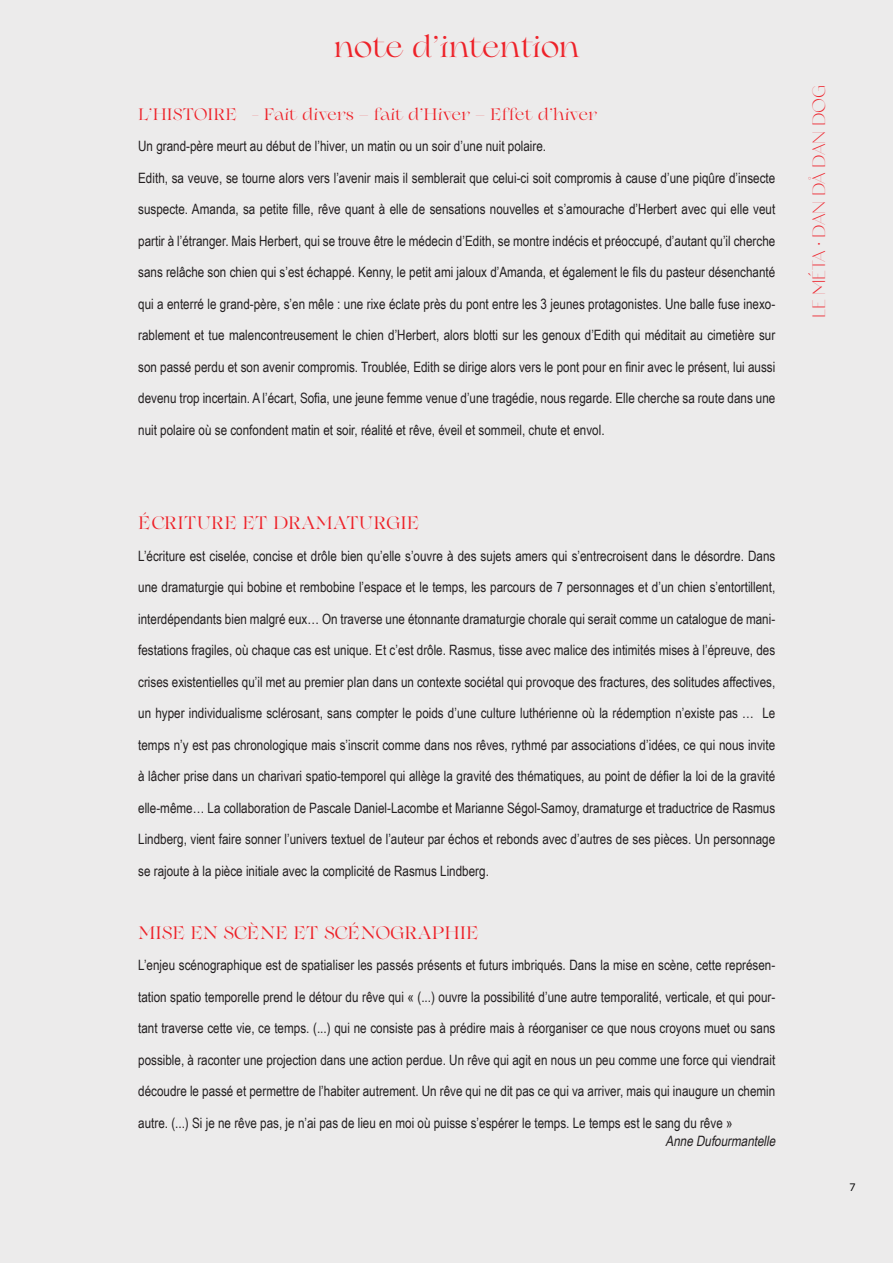
<style>
.page{position:relative;width:893px;height:1263px;background:#ecebeb}
.page>*{position:absolute;margin:0;border:0;box-sizing:border-box;transform-origin:0 0}
.t1{font:700 30px "Erotique";letter-spacing:-.01em;color:#ee2229}
.t2{font:700 18px "Erotique";color:#ee2229}
.t3{font:18px "Erotique Sans";color:#ee222b}
.t4{font:700 16.5px "Erotique";color:#ee2229}
.t5{font:14.25px "Arial Narrow";color:#231f20}
.t6{font:italic 14.25px "Arial Narrow";color:#231f20}
.t7{font:10.5px "Lato";color:#000001}
</style>
<div class="page">
<h1 class="t1" style="left:334px;top:28px;width:247px">note d’intention</h1>
<p class="t4" style="left:138px;top:104px;width:460px">L’HISTOIRE - Fait divers – fait d’Hiver – Effet d’hiver</p>
<p class="t5" style="left:138px;top:136px;width:409px">Un grand-père meurt au début de l’hiver, un matin ou un soir d’une nuit polaire.</p>
<p class="t5" style="left:138px;top:167px;width:639px">Edith, sa veuve, se tourne alors vers l’avenir mais il semblerait que celui-ci soit compromis à cause d’une piqûre d’insecte</p>
<p class="t5" style="left:138px;top:199px;width:639px">suspecte. Amanda, sa petite fille, rêve quant à elle de sensations nouvelles et s’amourache d’Herbert avec qui elle veut</p>
<p class="t5" style="left:138px;top:230px;width:639px">partir à l’étranger. Mais Herbert, qui se trouve être le médecin d’Edith, se montre indécis et préoccupé, d’autant qu’il cherche</p>
<p class="t5" style="left:138px;top:262px;width:639px">sans relâche son chien qui s’est échappé. Kenny, le petit ami jaloux d’Amanda, et également le fils du pasteur désenchanté</p>
<p class="t5" style="left:138px;top:293px;width:639px">qui a enterré le grand-père, s’en mêle : une rixe éclate près du pont entre les 3 jeunes protagonistes. Une balle fuse inexo-</p>
<p class="t5" style="left:138px;top:325px;width:639px">rablement et tue malencontreusement le chien d’Herbert, alors blotti sur les genoux d’Edith qui méditait au cimetière sur</p>
<p class="t5" style="left:138px;top:356px;width:639px">son passé perdu et son avenir compromis. Troublée, Edith se dirige alors vers le pont pour en finir avec le présent, lui aussi</p>
<p class="t5" style="left:138px;top:388px;width:639px">devenu trop incertain. A l’écart, Sofia, une jeune femme venue d’une tragédie, nous regarde. Elle cherche sa route dans une</p>
<p class="t5" style="left:138px;top:419px;width:468px">nuit polaire où se confondent matin et soir, réalité et rêve, éveil et sommeil, chute et envol.</p>
<p class="t2" style="left:138px;top:512px;width:283px">ÉCRITURE ET DRAMATURGIE</p>
<p class="t5" style="left:138px;top:545px;width:639px">L’écriture est ciselée, concise et drôle bien qu’elle s’ouvre à des sujets amers qui s’entrecroisent dans le désordre. Dans</p>
<p class="t5" style="left:138px;top:577px;width:639px">une dramaturgie qui bobine et rembobine l’espace et le temps, les parcours de 7 personnages et d’un chien s’entortillent,</p>
<p class="t5" style="left:138px;top:608px;width:639px">interdépendants bien malgré eux… On traverse une étonnante dramaturgie chorale qui serait comme un catalogue de mani-</p>
<p class="t5" style="left:138px;top:640px;width:639px">festations fragiles, où chaque cas est unique. Et c’est drôle. Rasmus, tisse avec malice des intimités mises à l’épreuve, des</p>
<p class="t5" style="left:138px;top:671px;width:639px">crises existentielles qu’il met au premier plan dans un contexte sociétal qui provoque des fractures, des solitudes affectives,</p>
<p class="t5" style="left:138px;top:703px;width:639px">un hyper individualisme sclérosant, sans compter le poids d’une culture luthérienne où la rédemption n’existe pas … Le</p>
<p class="t5" style="left:138px;top:734px;width:639px">temps n’y est pas chronologique mais s’inscrit comme dans nos rêves, rythmé par associations d’idées, ce qui nous invite</p>
<p class="t5" style="left:138px;top:766px;width:639px">à lâcher prise dans un charivari spatio-temporel qui allège la gravité des thématiques, au point de défier la loi de la gravité</p>
<p class="t5" style="left:138px;top:797px;width:639px">elle-même… La collaboration de Pascale Daniel-Lacombe et Marianne Ségol-Samoy, dramaturge et traductrice de Rasmus</p>
<p class="t5" style="left:138px;top:829px;width:639px">Lindberg, vient faire sonner l’univers textuel de l’auteur par échos et rebonds avec d’autres de ses pièces. Un personnage</p>
<p class="t5" style="left:138px;top:860px;width:352px">se rajoute à la pièce initiale avec la complicité de Rasmus Lindberg.</p>
<p class="t2" style="left:138px;top:921px;width:342px">MISE EN SCÈNE ET SCÉNOGRAPHIE</p>
<p class="t5" style="left:138px;top:955px;width:639px">L’enjeu scénographique est de spatialiser les passés présents et futurs imbriqués. Dans la mise en scène, cette représen-</p>
<p class="t5" style="left:138px;top:986px;width:639px">tation spatio temporelle prend le détour du rêve qui « (...) ouvre la possibilité d’une autre temporalité, verticale, et qui pour-</p>
<p class="t5" style="left:138px;top:1018px;width:639px">tant traverse cette vie, ce temps. (...) qui ne consiste pas à prédire mais à réorganiser ce que nous croyons muet ou sans</p>
<p class="t5" style="left:138px;top:1049px;width:639px">possible, à raconter une projection dans une action perdue. Un rêve qui agit en nous un peu comme une force qui viendrait</p>
<p class="t5" style="left:138px;top:1081px;width:639px">découdre le passé et permettre de l’habiter autrement. Un rêve qui ne dit pas ce qui va arriver, mais qui inaugure un chemin</p>
<p class="t5" style="left:138px;top:1112px;width:596px">autre. (...) Si je ne rêve pas, je n’ai pas de lieu en moi où puisse s’espérer le temps. Le temps est le sang du rêve »</p>
<p class="t6" style="left:665px;top:1130px;width:115px">AnneDufourmantelle</p>
<p class="t3" style="left:808px;top:318px;width:234px;rotate:-90deg">LE MÉTA • DAN DÅ DAN DOG</p>
<p class="t7" style="left:849px;top:1179px;width:8px">7</p>
</div>
